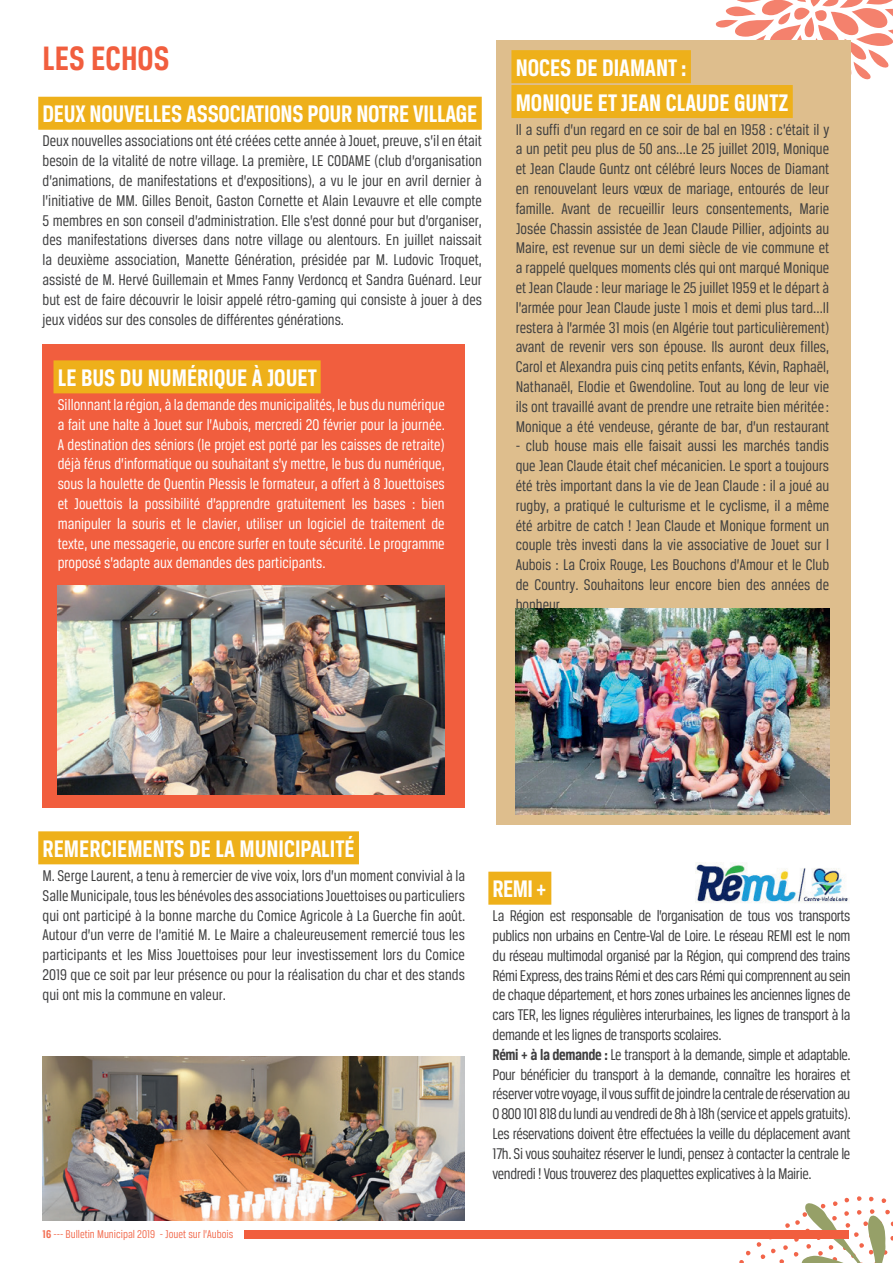
<style>
.page{position:relative;width:893px;height:1263px;background:#fff}
.page>*{position:absolute;margin:0;border:0;box-sizing:border-box;transform-origin:0 0}
.t1{font:700 36px "Breuer Condensed";color:#f15e3e}
.t2{font:700 25.5px/34.8px "Breuer Condensed";color:#fff}
.t3{font:16.5px/19.8px "Breuer Condensed";letter-spacing:-.025em;color:#3e3e3f;text-align:justify}
.t4{font:16.5px/19.8px "Breuer Condensed";color:#fff;text-align:justify}
.t5{font:12px "Breuer Condensed";color:#f26d50}
.s1{font-weight:700}
</style>
<div class="page">
<svg style="left:739px;top:1196px;width:154px;height:67px"></svg>
<svg style="left:716px;top:0;width:177px;height:103px"></svg>
<div style="left:496px;top:40px;width:354px;height:785px;background:#debe8d"></div>
<div style="left:38px;top:97px;width:444px;height:33px;background:#eeb01a"></div>
<div style="left:38px;top:831px;width:321px;height:33px;background:#eeb01a"></div>
<div style="left:511px;top:50px;width:180px;height:33px;background:#eeb01a"></div>
<div style="left:511px;top:85px;width:282px;height:33px;background:#eeb01a"></div>
<div style="left:43px;top:344px;width:422px;height:464px;background:#f15e3e"></div>
<div style="left:54px;top:360px;width:267px;height:33px;background:#eeb01a"></div>
<img style="left:58px;top:586px;width:387px;height:208px">
<img style="left:516px;top:608px;width:313px;height:207px">
<img style="left:43px;top:1057px;width:422px;height:163px">
<div style="left:488px;top:872px;width:63px;height:33px;background:#eeb01a"></div>
<img style="left:695px;top:862px;width:154px;height:41px">
<div style="left:244px;top:1230px;width:605px;height:8px;background:#f15e3e"></div>
<h1 class="t1" style="left:43px;top:38px;width:128px">LES ECHOS</h1>
<h2 class="t2" style="left:43px;top:96px;width:436px">DEUX NOUVELLES ASSOCIATIONS POUR NOTRE VILLAGE</h2>
<p class="t3" style="left:43px;top:131px;width:441px">Deux nouvelles associations ont été créées cette année à Jouet, preuve, s’il en était besoin de la vitalité de notre village. La première, LE CODAME (club d’organisation d’animations, de manifestations et d’expositions), a vu le jour en avril dernier à l’initiative de MM. Gilles Benoit, Gaston Cornette et Alain Levauvre et elle compte 5 membres en son conseil d’administration. Elle s’est donné pour but d’organiser, des manifestations diverses dans notre village ou alentours. En juillet naissait la deuxième association, Manette Génération, présidée par M. Ludovic Troquet, assisté de M. Hervé Guillemain et Mmes Fanny Verdoncq et Sandra Guénard. Leur but est de faire découvrir le loisir appelé rétro-gaming qui consiste à jouer à des jeux vidéos sur des consoles de différentes générations.</p>
<h2 class="t2" style="left:58px;top:360px;width:261px">LE BUS DU NUMÉRIQUE À JOUET</h2>
<p class="t4" style="left:58px;top:394px;width:389px">Sillonnant la région, à la demande des municipalités, le bus du numérique a fait une halte à Jouet sur l’Aubois, mercredi 20 février pour la journée.<br>A destination des séniors (le projet est porté par les caisses de retraite) déjà férus d’informatique ou souhaitant s’y mettre, le bus du numérique, sous la houlette de Quentin Plessis le formateur, a offert à 8 Jouettoises et Jouettois la possibilité d’apprendre gratuitement les bases : bien manipuler la souris et le clavier, utiliser un logiciel de traitement de texte, une messagerie, ou encore surfer en toute sécurité. Le programme proposé s’adapte aux demandes des participants.</p>
<h2 class="t2" style="left:516px;top:50px;width:274px">NOCES DE DIAMANT :<br>MONIQUE ET JEAN CLAUDE GUNTZ</h2>
<p class="t3" style="left:516px;top:119px;width:315px">Il a suffi d’un regard en ce soir de bal en 1958 : c’était il y a un petit peu plus de 50 ans...Le 25 juillet 2019, Monique et Jean Claude Guntz ont célébré leurs Noces de Diamant en renouvelant leurs vœux de mariage, entourés de leur famille. Avant de recueillir leurs consentements, Marie Josée Chassin assistée de Jean Claude Pillier, adjoints au Maire, est revenue sur un demi siècle de vie commune et a rappelé quelques moments clés qui ont marqué Monique et Jean Claude : leur mariage le 25 juillet 1959 et le départ à l’armée pour Jean Claude juste 1 mois et demi plus tard...Il restera à l’armée 31 mois (en Algérie tout particulièrement) avant de revenir vers son épouse. Ils auront deux filles, Carol et Alexandra puis cinq petits enfants, Kévin, Raphaël, Nathanaël, Elodie et Gwendoline. Tout au long de leur vie ils ont travaillé avant de prendre une retraite bien méritée :<br>Monique a été vendeuse, gérante de bar, d’un restaurant</p>
<p class="t3" style="left:516px;top:436px;width:315px">- club house mais elle faisait aussi les marchés tandis que Jean Claude était chef mécanicien. Le sport a toujours été très important dans la vie de Jean Claude : il a joué au rugby, a pratiqué le culturisme et le cyclisme, il a même été arbitre de catch ! Jean Claude et Monique forment un couple très investi dans la vie associative de Jouet sur l Aubois : La Croix Rouge, Les Bouchons d’Amour et le Club de Country. Souhaitons leur encore bien des années de bonheur.</p>
<h2 class="t2" style="left:43px;top:831px;width:314px">REMERCIEMENTS DE LA MUNICIPALITÉ</h2>
<p class="t3" style="left:43px;top:865px;width:424px">M. Serge Laurent, a tenu à remercier de vive voix, lors d’un moment convivial à la Salle Municipale, tous les bénévoles des associations Jouettoises ou particuliers qui ont participé à la bonne marche du Comice Agricole à La Guerche fin août.<br>Autour d’un verre de l’amitié M. Le Maire a chaleureusement remercié tous les participants et les Miss Jouettoises pour leur investissement lors du Comice 2019 que ce soit par leur présence ou pour la réalisation du char et des stands qui ont mis la commune en valeur.</p>
<p class="t5" style="left:43px;top:1227px;width:192px"><span class="s1">16</span> --- Bulletin Municipal 2019 - Jouet sur l’Aubois</p>
<h2 class="t2" style="left:493px;top:871px;width:55px">REMI +</h2>
<p class="t3" style="left:493px;top:906px;width:360px;text-align:left">La Région est responsable de l’organisation de tous vos transports publics non urbains en Centre-Val de Loire. Le réseau REMI est le nom du réseau multimodal organisé par la Région, qui comprend des trains Rémi Express, des trains Rémi et des cars Rémi qui comprennent au sein de chaque département, et hors zones urbaines les anciennes lignes de cars TER, les lignes régulières interurbaines, les lignes de transport à la demande et les lignes de transports scolaires.<br><span class="s1">Rémi + à la demande :</span> Le transport à la demande, simple et adaptable.<br>Pour bénéficier du transport à la demande, connaître les horaires et réserver votre voyage, il vous suffit de joindre la centrale de réservation au 0 800 101 818 du lundi au vendredi de 8h à 18h (service et appels gratuits).<br>Les réservations doivent être effectuées la veille du déplacement avant 17h. Si vous souhaitez réserver le lundi, pensez à contacter la centrale le vendredi ! Vous trouverez des plaquettes explicatives à la Mairie.</p>
</div>
